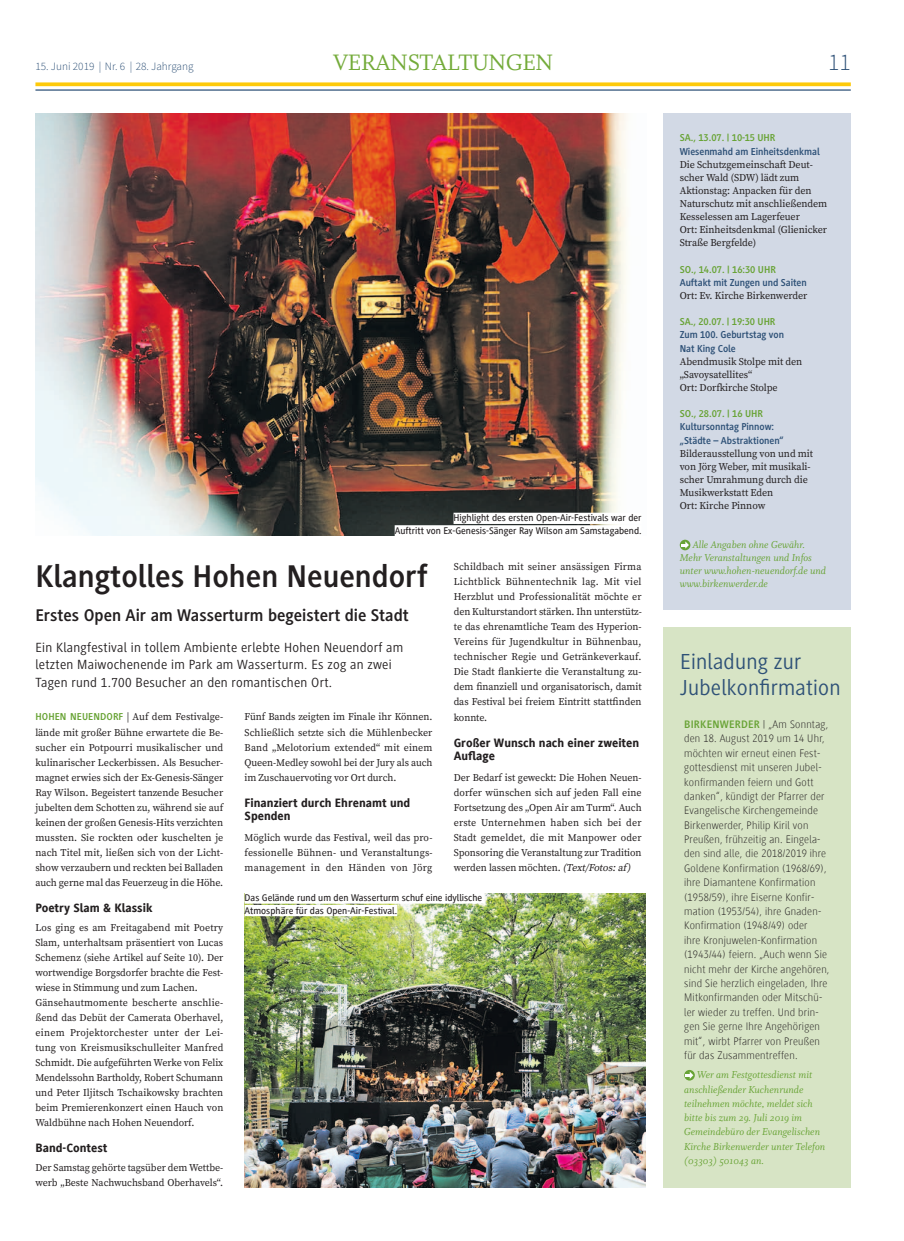
<style>
.page{position:relative;width:904px;height:1241px;background:#fff}
.page>*{position:absolute;margin:0;border:0;box-sizing:border-box;transform-origin:0 0}
.t1{font:700 32.5px "Generis Sans Pro";color:#231f20}
.t2{font:25px "Whitman Roman LF";letter-spacing:-.01em;color:#74ab3a}
.t3{font:300 23.75px "Source Sans Pro";color:#2e5177}
.t4{font:22.5px/26.2px "Generis Sans Pro";letter-spacing:.01em;color:#2e5177}
.t5{font:700 17.5px "Generis Sans Pro";color:#231f20}
.t6{font:13.75px/17.5px "Generis Sans Pro";letter-spacing:.02em;color:#231f20}
.t7{font:800 12.5px/13.5px "Generis Sans Com";color:#231f20}
.t8{font:100 11.25px/14.4px "Generis Sans Com";letter-spacing:.02em;color:#231f20}
.t9{font:11.25px/14.2px "Whitman Italic Os F";color:#68a335}
.t10{font:300 11.25px "Source Sans Pro";color:#2e5177}
.t11{font:700 11.25px "Generis Sans Pro";letter-spacing:.02em;color:#68a335}
.t12{font:10.38px/15px "Source Serif Pro";letter-spacing:-.005em;color:#231f20;text-align:justify;scale:.96 1}
.t13{font:10.38px/13.1px "Source Serif Pro";letter-spacing:-.005em;color:#231f20}
.t14{font:700 10.38px/13.1px "Generis Sans Pro";letter-spacing:-.005em;color:#2e5177}
.t15{font:700 10.38px "Generis Sans Pro";letter-spacing:-.005em;color:#68a335}
.t16{font:500 10px/12.5px "Generis Sans Com";color:#231f20;text-align:right}
.s1{font-style:italic}
.s2{font-family:"Generis Sans Pro";font-weight:700;color:#68a335}
.s3{font-family:"Generis Sans Com";font-weight:100;color:#231f20}
</style>
<div class="page">
<svg style="left:35px;top:82px;width:815px;height:4px;background:#fecf24"></svg>
<hr style="left:35px;top:89px;width:815px;height:2px;background:#2e5177">
<div style="left:663px;top:627px;width:187px;height:560px;background:#d7e4c5"></div>
<div style="left:663px;top:113px;width:187px;height:496px;background:#d2d9e5"></div>
<img style="left:35px;top:113px;width:592px;height:422px">
<svg style="left:684px;top:1069px;width:10px;height:11px"></svg>
<svg style="left:685px;top:1071px;width:8px;height:7px"></svg>
<svg style="left:679px;top:539px;width:11px;height:11px"></svg>
<svg style="left:681px;top:541px;width:8px;height:7px"></svg>
<div style="left:453px;top:512px;width:188px;height:12px;background:#fff"></div>
<div style="left:394px;top:525px;width:247px;height:11px;background:#fff"></div>
<img style="left:244px;top:893px;width:401px;height:294px">
<div style="left:244px;top:892px;width:240px;height:11px;background:#fff"></div>
<div style="left:244px;top:904px;width:153px;height:12px;background:#fff"></div>
<p class="t10" style="left:35px;top:59px;width:160px">15. Juni 2019 | Nr. 6 | 28. Jahrgang</p>
<h2 class="t2" style="left:333px;top:49px;width:31px">VERAN</h2>
<h2 class="t2" style="left:408px;top:49px;width:131px">STALTUNGEN</h2>
<h3 class="t3" style="left:828px;top:48px;width:24px">11</h3>
<p class="t16" style="left:394px;top:512px;width:248px">Highlight des ersten Open-Air-Festivals war der<br>Auftritt von Ex-Genesis-Sänger Ray Wilson am Samstagabend.</p>
<p class="t12" style="left:454px;top:559px;width:197px">Schildbach mit seiner ansässigen Firma Lichtblick Bühnentechnik lag. Mit viel Herzblut und Professionalität möchte er den Kulturstandort stärken. Ihn unterstütz&shy;te das ehrenamtliche Team des Hyperion-Vereins für Jugendkultur in Bühnenbau, technischer Regie und Getränkeverkauf.<br>Die Stadt flankierte die Veranstaltung zu&shy;dem finanziell und organisatorisch, damit das Festival bei freiem Eintritt stattfinden konnte.</p>
<p class="t7" style="left:454px;top:735px;width:187px">Großer Wunsch nach einer zweiten<br>Auflage</p>
<p class="t12" style="left:454px;top:769px;width:197px">Der Bedarf ist geweckt: Die Hohen Neuen&shy;dorfer wünschen sich auf jeden Fall eine Fortsetzung des „Open Air am Turm“. Auch erste Unternehmen haben sich bei der Stadt gemeldet, die mit Manpower oder Sponsoring die Veranstaltung zur Tradition werden lassen möchten. <span class="s1">(Text/Fotos:af)</span></p>
<p class="t16" style="left:244px;top:891px;width:239px;text-align:left">Das Gelände rund um den Wasserturm schuf eine idyllische<br>Atmosphäre für das Open-Air-Festival.</p>
<h1 class="t1" style="left:35px;top:558px;width:394px">Klangtolles Hohen Neuendorf</h1>
<h3 class="t5" style="left:35px;top:605px;width:375px">Erstes Open Air am Wasserturm begeistert die Stadt</h3>
<h3 class="t6" style="left:35px;top:638px;width:369px">Ein Klangfestival in tollem Ambiente erlebte Hohen Neuendorf am letzten Maiwochenende im Park am Wasserturm. Es zog an zwei<br>Tagen rund 1.700 Besucher an den romantischen Ort.</h3>
<p class="t13" style="left:35px;top:709px;width:189px;line-height:15px;text-align:justify"><span class="s2">H ohen N euendorf</span> | Auf dem Festivalge&shy;lände mit großer Bühne erwartete die Be&shy;sucher ein Potpourri musikalischer und kulinarischer Leckerbissen. Als Besucher&shy;magnet erwies sich der Ex-Genesis-Sänger Ray Wilson. Begeistert tanzende Besucher jubelten dem Schotten zu, während sie auf keinen der großen Genesis-Hits verzichten mussten. Sie rockten oder kuschelten je nach Titel mit, ließen sich von der Licht&shy;show verzaubern und reckten bei Balladen auch gerne mal das Feuerzeug in die Höhe.</p>
<p class="t7" style="left:35px;top:900px;width:119px">Poetry Slam &amp; Klassik</p>
<p class="t12" style="left:35px;top:919px;width:197px;text-align:left">Los ging es am Freitagabend mit Poetry Slam, unterhaltsam präsentiert von Lucas Schemenz (siehe Artikel auf Seite 10). Der wortwendige Borgsdorfer brachte die Fest&shy;wiese in Stimmung und zum Lachen.<br>Gänsehautmomente bescherte anschlie&shy;ßend das Debüt der Camerata Oberhavel, einem Projektorchester unter der Lei&shy;tung von Kreismusikschulleiter Manfred Schmidt. Die aufgeführten Werke von Felix Mendelssohn Bartholdy, Robert Schumann und Peter Iljitsch Tschaikowsky brachten beim Premierenkonzert einen Hauch von Waldbühne nach Hohen Neuendorf.</p>
<p class="t7" style="left:35px;top:1140px;width:74px">Band-Contest</p>
<p class="t12" style="left:35px;top:1159px;width:197px">Der Samstag gehörte tagsüber dem Wettbe&shy;werb „Beste Nachwuchsband Oberhavels“.</p>
<p class="t12" style="left:244px;top:709px;width:197px">Fünf Bands zeigten im Finale ihr Können.<br>Schließlich setzte sich die Mühlenbecker Band „Melotorium extended“ mit einem Queen-Medley sowohl bei der Jury als auch im Zuschauervoting vor Ort durch.</p>
<p class="t7" style="left:244px;top:795px;width:167px">Finanziert durch Ehrenamt und<br>Spenden</p>
<p class="t12" style="left:244px;top:829px;width:197px">Möglich wurde das Festival, weil das pro&shy;fessionelle Bühnen- und Veranstaltungs&shy;management in den Händen von Jörg</p>
<p class="t15" style="left:679px;top:132px;width:97px">Sa., 13.07. | 10-15 Uhr</p>
<p class="t14" style="left:679px;top:145px;width:141px">Wiesenmahd am Einheitsdenkmal</p>
<p class="t13" style="left:679px;top:158px;width:149px">Die Schutzgemeinschaft Deut&shy;scher Wald (SDW) lädt zum<br>Aktionstag: Anpacken für den<br>Naturschutz mit anschließendem<br>Kesselessen am Lagerfeuer<br>Ort: Einheitsdenkmal (Glienicker<br>Straße Bergfelde)</p>
<p class="t15" style="left:679px;top:263px;width:98px">So., 14.07. | 16:30 Uhr</p>
<p class="t14" style="left:679px;top:276px;width:128px">Auftakt mit Zungen und Saiten</p>
<p class="t13" style="left:679px;top:289px;width:129px">Ort: Ev. Kirche Birkenwerder</p>
<p class="t15" style="left:679px;top:316px;width:97px">Sa., 20.07. | 19:30 Uhr</p>
<p class="t14" style="left:679px;top:328px;width:106px">Zum 100. Geburtstag von<br>N at King Cole</p>
<p class="t13" style="left:679px;top:355px;width:124px">Abendmusik Stolpe mit den „Savoysatellites“<br>Ort: Dorfkirche Stolpe</p>
<p class="t15" style="left:679px;top:408px;width:85px">So., 28.07. | 16 Uhr</p>
<p class="t14" style="left:679px;top:420px;width:106px">Kultursonntag Pinnow: „Städte – Abstraktionen“</p>
<p class="t13" style="left:679px;top:447px;width:135px">Bilderausstellung von und mit von Jörg Weber, mit musikali&shy;scher Umrahmung durch die<br>Musikwerkstatt Eden<br>Ort: Kirche Pinnow</p>
<p class="t9" style="left:679px;top:538px;width:148px;line-height:13px;text-indent:13px">Alle Angaben ohne Gewähr.<br>Mehr Veranstaltungen und Infos unter www.hohen-neuendorf.de und www.birkenwerder.de</p>
<h3 class="t4" style="left:680px;top:648px;width:162px">Einladung zur<br>Jubelkonfirmation</h3>
<p class="t11" style="left:684px;top:718px;width:145px">Birkenwerder <span class="s3">| „Am Sonntag,</span></p>
<p class="t8" style="left:684px;top:731px;width:147px">den 18. August 2019 um 14 Uhr, möchten wir erneut einen Fest&shy;gottesdienst mit unseren Jubel&shy;konfirmanden feiern und Gott danken“, kündigt der Pfarrer der<br>Evangelische Kirchengemeinde<br>Birkenwerder, Philip Kiril von<br>Preußen, frühzeitig an. Eingela&shy;den sind alle, die 2018/2019 ihre<br>Goldene Konfirmation (1968/69), ihre Diamantene Konfirmation (1958/59), ihre Eiserne Konfir&shy;mation (1953/54), ihre Gnaden-<br>Konfirmation (1948/49) oder<br>ihre Kronjuwelen-Konfirmation (1943/44) feiern. „Auch wenn Sie nicht mehr der Kirche angehören, sind Sie herzlich eingeladen, Ihre<br>Mitkonfirmanden oder Mitschü&shy;ler wieder zu treffen. Und brin&shy;gen Sie gerne Ihre Angehörigen mit“, wirbt Pfarrer von Preußen für das Zusammentreffen.</p>
<p class="t9" style="left:684px;top:1067px;width:142px;text-indent:13px">Wer am Festgottesdienst mit anschließender Kuchenrunde teilnehmen möchte, meldet sich bitte bis zum 29. Juli 2019 im<br>Gemeindebüro der Evangelischen<br>Kirche Birkenwerder unter Telefon (03303) 501043 an.</p>
</div>
